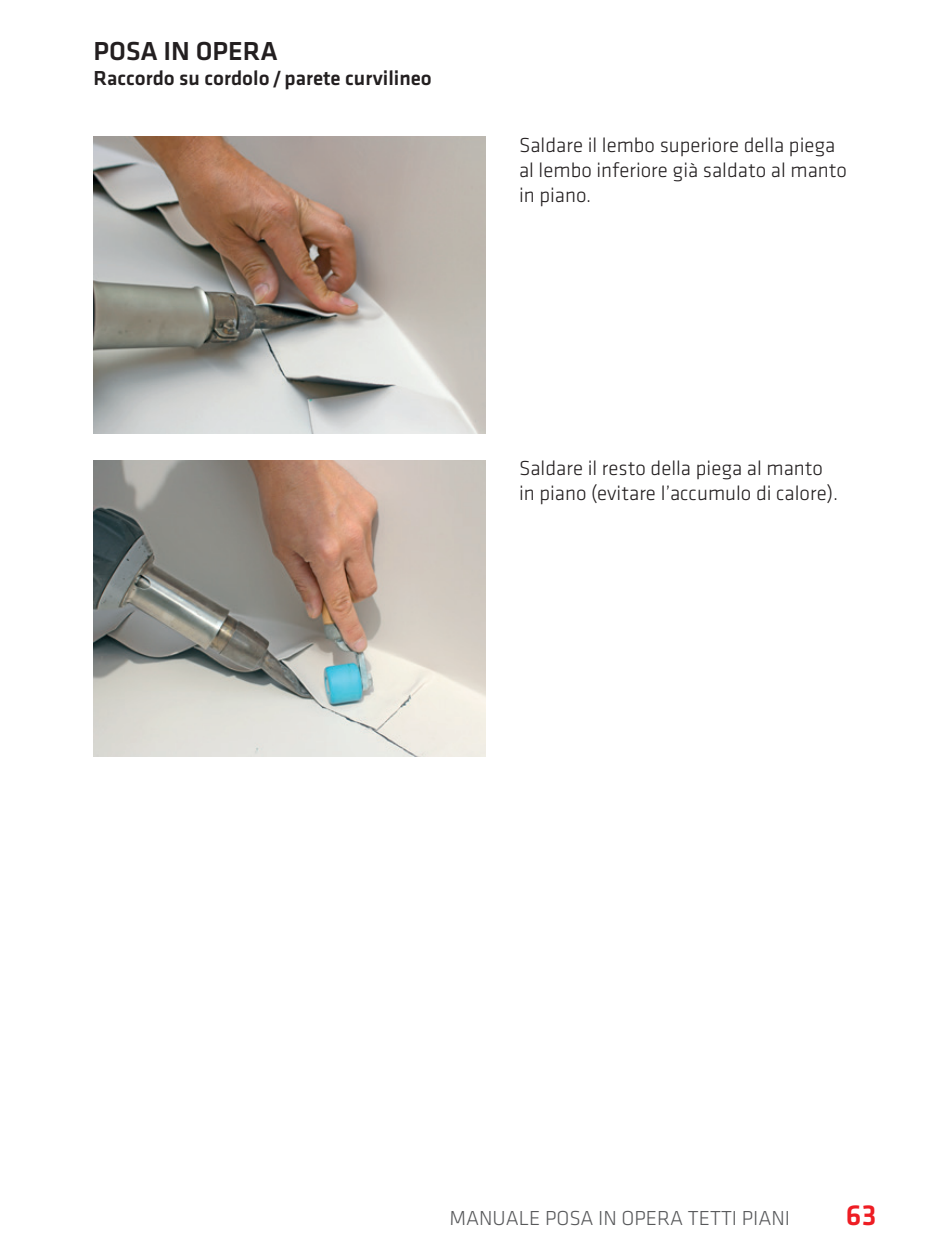
<style>
.page{position:relative;width:936px;height:1259px;background:#fff}
.page>*{position:absolute;margin:0;border:0;box-sizing:border-box;transform-origin:0 0}
.t1{font:500 30px "Klavika";color:#ee1d23}
.t2{font:500 27px "Klavika";color:#231f20}
.t3{font:300 21px/25.2px "Klavika";color:#231f20}
.t4{font:500 21px "Klavika";color:#231f20}
.t5{font:300 21px "Klavika";color:#57585a}
</style>
<div class="page">
<img style="left:94px;top:137px;width:391px;height:296px">
<img style="left:94px;top:460px;width:391px;height:296px">
<p class="t2" style="left:94px;top:33px;width:186px">POSA IN OPERA</p>
<p class="t4" style="left:94px;top:64px;width:340px">Raccordo su cordolo/parete curvilineo</p>
<p class="t3" style="left:519px;top:132px;width:329px">Saldare il lembo superiore della piega al lembo inferiore già saldato al manto in piano.</p>
<p class="t3" style="left:519px;top:455px;width:321px">Saldare il resto della piega al manto in piano (evitare l’accumulo di calore).</p>
<p class="t5" style="left:449px;top:1205px;width:342px">MANUALE POSA IN OPERA TETTI PIANI</p>
<h1 class="t1" style="left:845px;top:1194px;width:32px">63</h1>
</div>
